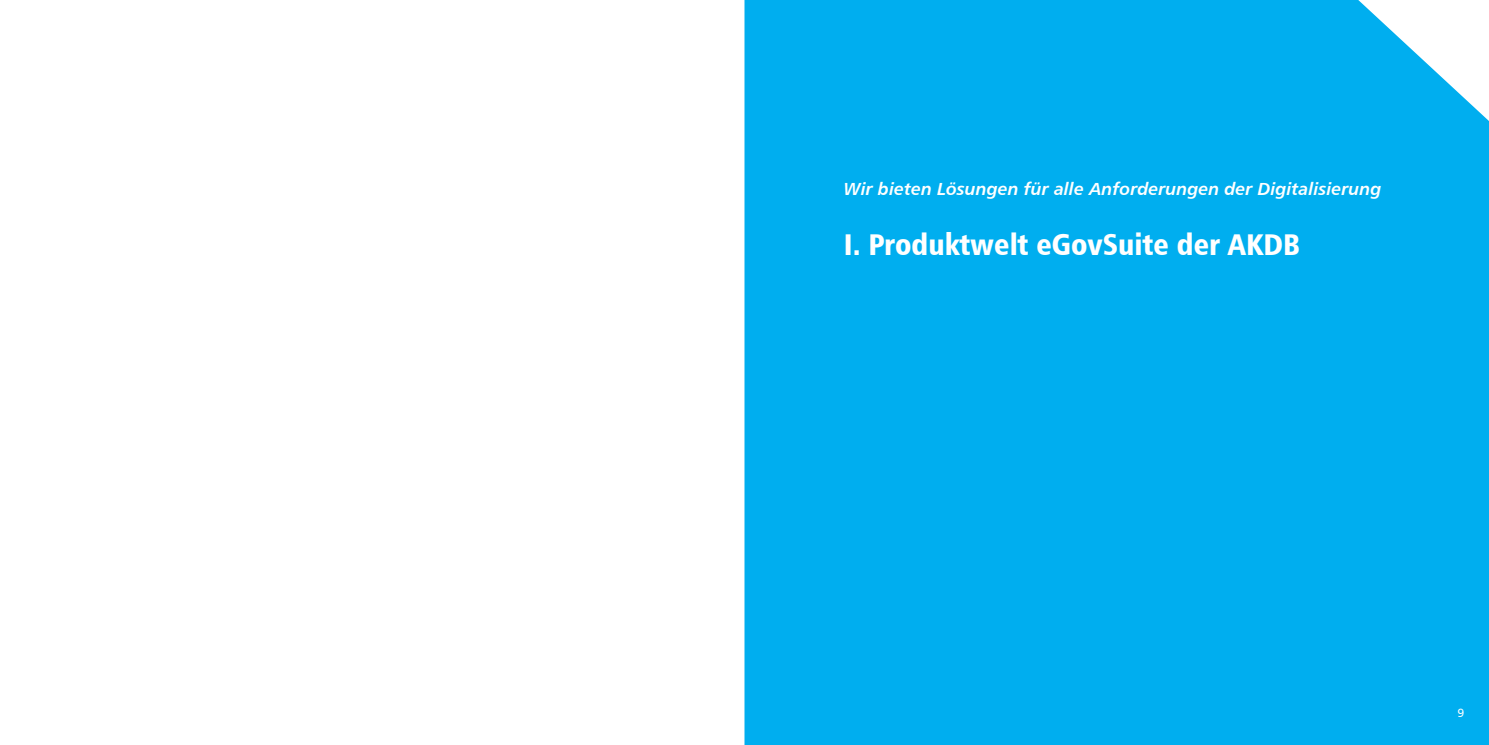
<style>
.page{position:relative;width:1489px;height:745px;background:#fff}
.page>*{position:absolute;margin:0;border:0;box-sizing:border-box;transform-origin:0 0}
.t1{font:30px "Humanist 777 BT Black Condensed B";color:#fff}
.t2{font:17.5px "Humanist 777 BT Bold Italic B";color:#fff}
.t3{font:11.88px "Humanist 777 BT Roman B";color:#fff}
</style>
<div class="page">
<div style="left:744px;top:0;width:744px;height:744px;background:#00aeef"></div>
<p class="t2" style="left:843px;top:178px;width:539px">Wir bieten Lösungen für alle Anforderungen der Digitalisierung</p>
<h1 class="t1" style="left:843px;top:225px;width:457px">I. Produktwelt eGovSuite der AKDB</h1>
<p class="t3" style="left:1457px;top:705px;width:8px">9</p>
</div>
